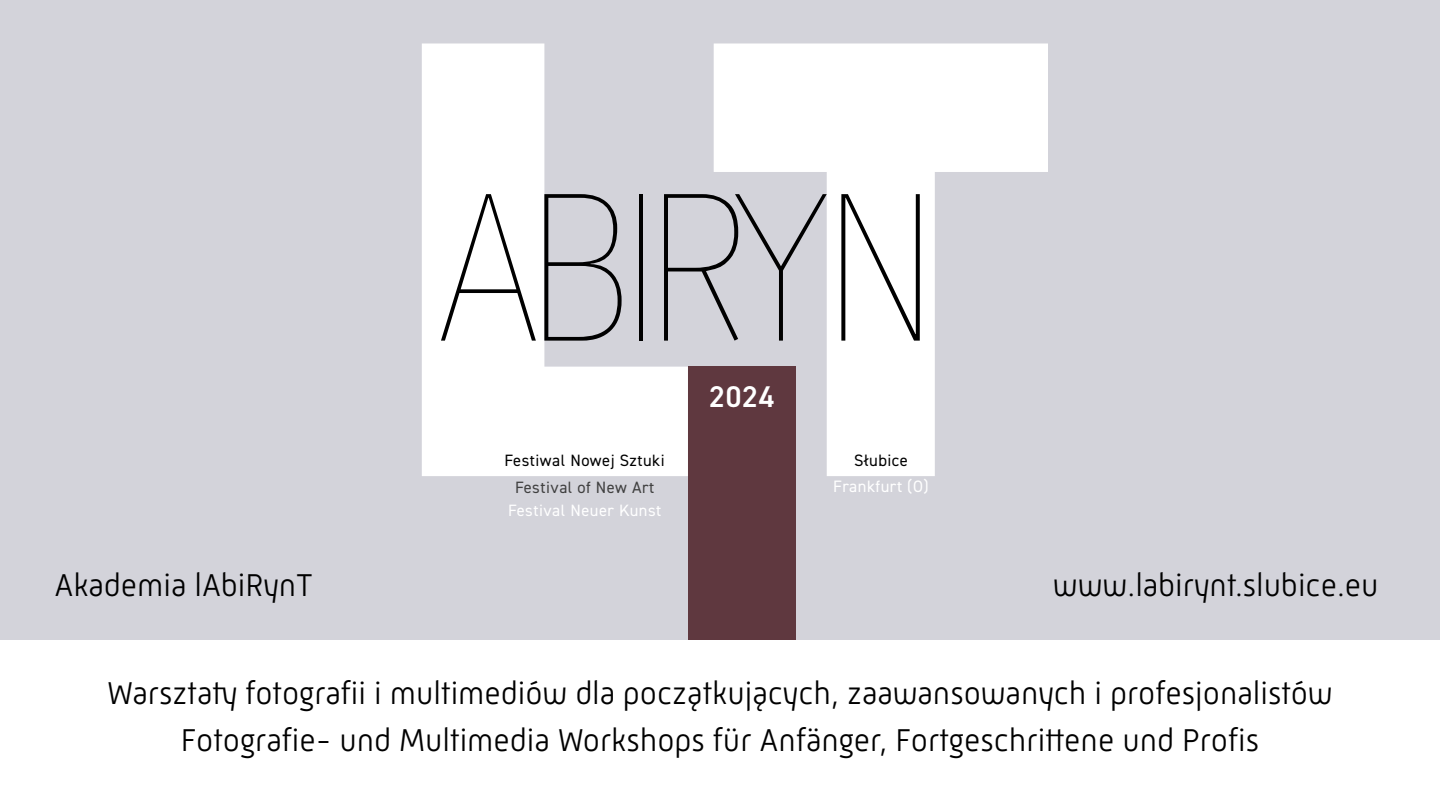
<style>
.page{position:relative;width:1440px;height:810px;background:#fff}
.page>*{position:absolute;margin:0;border:0;box-sizing:border-box;transform-origin:0 0}
.tytul{font:300 32.25px "Mic 32 New";color:#000}
.t1{font:600 30px "DIN2014";color:#fff}
.t2{font:16.5px "DIN2014";letter-spacing:.03em;color:#fff}
.t3{font:16.5px "DIN2014";letter-spacing:.03em;color:#000}
.t4{font:16.42px "DIN2014";letter-spacing:.03em;color:#000}
.t5{font:16.42px "DIN2014";letter-spacing:.03em;color:#fff}
.t6{font:16.42px "DIN2014";letter-spacing:.03em;color:#404040}
</style>
<div class="page">
<div style="left:0;top:0;width:1440px;height:640px;background:#d3d3da"></div>
<svg style="left:714px;top:44px;width:334px;height:432px;fill:#fff"></svg>
<svg style="left:422px;top:44px;width:266px;height:432px;fill:#fff"></svg>
<div style="left:688px;top:367px;width:108px;height:273px;background:#5f383f"></div>
<svg style="left:841px;top:194px;width:79px;height:147px"></svg>
<hr style="left:639px;top:194px;width:4px;height:147px;background:#000">
<svg style="left:441px;top:194px;width:95px;height:147px"></svg>
<svg style="left:544px;top:194px;width:78px;height:147px"></svg>
<svg style="left:664px;top:194px;width:163px;height:147px"></svg>
<p class="t1" style="left:709px;top:377px;width:67px">2024</p>
<p class="tytul" style="left:55px;top:566px;width:260px">Akademia lAbiRynT</p>
<p class="t4" style="left:505px;top:451px;width:162px">Festiwal Nowej Sztuki</p>
<p class="t3" style="left:854px;top:450px;width:55px">Słubice</p>
<p class="t5" style="left:508px;top:500px;width:155px">Festival Neuer Kunst</p>
<p class="t2" style="left:833px;top:476px;width:97px">Frankfurt (O)</p>
<p class="t6" style="left:515px;top:477px;width:141px">Festival of New Art</p>
<p class="tytul" style="left:1053px;top:566px;width:327px">www.labirynt.slubice.eu</p>
<p class="tytul" style="left:107px;top:675px;width:1227px">Warsztaty fotografii i multimediów dla początkujących, zaawansowanych i profesjonalistów</p>
<p class="tytul" style="left:181px;top:722px;width:1080px">Fotografie- und Multimedia Workshops für Anfänger, Fortgeschrittene und Profis</p>
</div>
